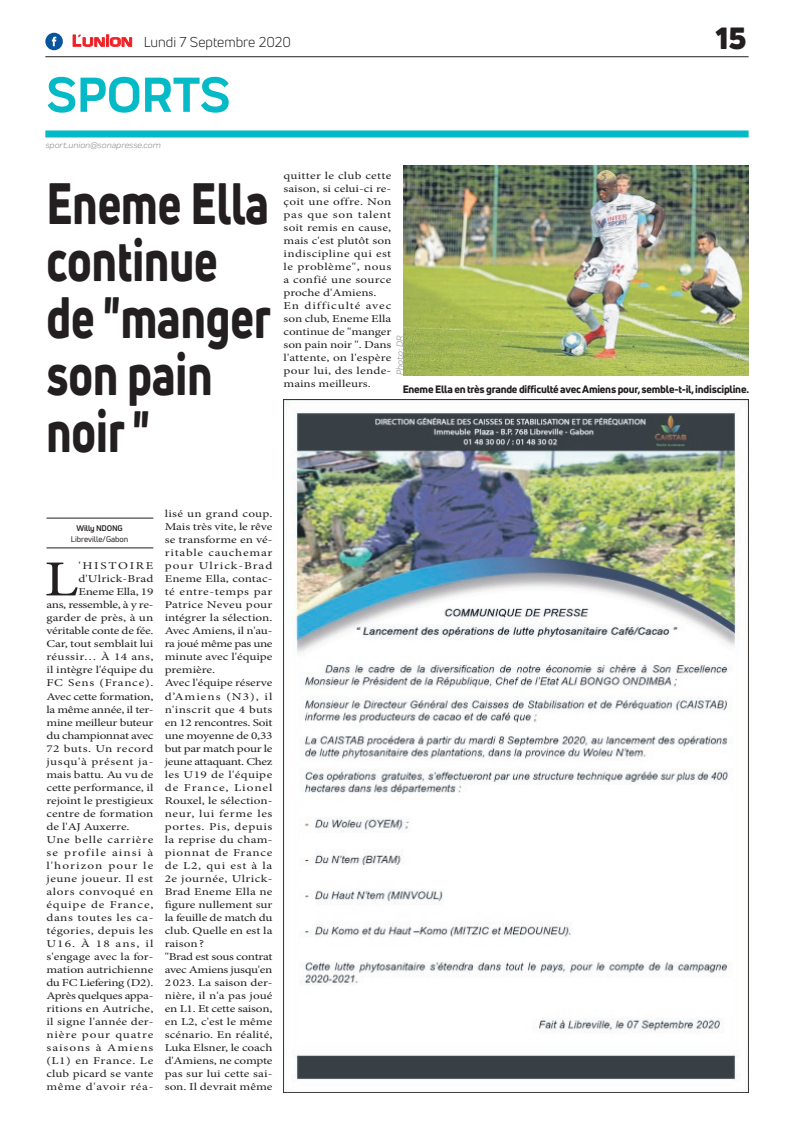
<style>
.page{position:relative;width:794px;height:1129px;background:#fff}
.page>*{position:absolute;margin:0;border:0;box-sizing:border-box;transform-origin:0 0}
.t1{font:800 57px/57px "Uni Neue";color:#231f20;scale:.78 1}
.t2{font:700 51px "Praktika";color:#03bac6}
.t3{font:50.5px "Minion Pro";color:#231f20;scale:1.26 1}
.t4{font:900 30px "Uni Neue";color:#231f20}
.t5{font:14px "Uni Neue";color:#231f20}
.t6{font:10.5px/13px "Minion Pro";letter-spacing:.005em;color:#231f20;scale:1.26 1}
.t7{font:800 10.5px "Uni Neue";letter-spacing:-.02em;color:#231f20}
.t8{font:10.5px "Minion Pro";letter-spacing:-.025em;color:#231f20;scale:1.26 1}
.t9{font:10.5px "Minion Pro";letter-spacing:-.03em;color:#231f20;scale:1.26 1}
.t10{font:10.5px "Minion Pro";letter-spacing:-.02em;color:#231f20;scale:1.26 1}
.t11{font:10.5px "Minion Pro";letter-spacing:.045em;color:#231f20;scale:1.26 1}
.t12{font:10.5px "Minion Pro";letter-spacing:.03em;color:#231f20;scale:1.26 1}
.t13{font:10.5px "Minion Pro";letter-spacing:.035em;color:#231f20;scale:1.26 1}
.t14{font:10.5px "Minion Pro";letter-spacing:.055em;color:#231f20;scale:1.26 1}
.t15{font:10.5px "Minion Pro";letter-spacing:.085em;color:#231f20;scale:1.26 1}
.t16{font:10.5px "Minion Pro";letter-spacing:-.015em;color:#231f20;scale:1.26 1}
.t17{font:10.5px "Minion Pro";letter-spacing:.04em;color:#231f20;scale:1.26 1}
.t18{font:10.5px "Minion Pro";letter-spacing:.025em;color:#231f20;scale:1.26 1}
.t19{font:10.5px "Minion Pro";letter-spacing:.06em;color:#231f20;scale:1.26 1}
.t20{font:10.5px "Minion Pro";letter-spacing:.065em;color:#231f20;scale:1.26 1}
.t21{font:10.5px "Minion Pro";letter-spacing:.075em;color:#231f20;scale:1.26 1}
.t22{font:10.5px "Minion Pro";letter-spacing:.08em;color:#231f20;scale:1.26 1}
.t23{font:10.5px "Minion Pro";letter-spacing:.13em;color:#231f20;scale:1.26 1}
.t24{font:italic 9px "Praktika";color:#818386}
.t25{font:8px "Uni Neue";color:#231f20}
.t26{font:700 8px "Uni Neue";letter-spacing:-.02em;color:#231f20}
.s1{font-family:"Eurostile";font-weight:600;font-size:15px;color:#ee1d23}
.s2{font-family:"Eurostile";font-weight:600;font-size:11.4px;color:#ee1d23}
</style>
<div class="page">
<hr style="left:45px;top:56px;width:703px;height:1px;background:#231f20">
<div style="left:45px;top:130px;width:703px;height:7px;background:#03bac6"></div>
<svg style="left:72px;top:34px;width:60px;height:13px"></svg>
<div style="left:45px;top:33px;width:18px;height:17px;background:#08549e;border-radius:50%"></div>
<svg style="left:52px;top:37px;width:4px;height:9px"></svg>
<img style="left:283px;top:400px;width:465px;height:691px">
<hr style="left:46px;top:547px;width:107px;height:1px;background:#231f20">
<hr style="left:46px;top:518px;width:107px;height:1px;background:#231f20">
<img style="left:404px;top:165px;width:344px;height:211px">
<h3 class="t5" style="left:72px;top:33px;width:220px"><span class="s1">L</span><span class="s2">UNION</span> Lundi 7 Septembre 2020</h3>
<h2 class="t2" style="left:46px;top:54px;width:185px">SPORTS</h2>
<p class="t24" style="left:45px;top:139px;width:117px">sport.union@sonapresse.com</p>
<h3 class="t4" style="left:716px;top:17px;width:32px">15</h3>
<h1 class="t1" style="left:46px;top:174px;width:289px">Eneme Ella continue de "manger son pain noir "</h1>
<p class="t6" style="left:283px;top:169px;width:87px">quitter le club cette saison, si celui-ci re&shy;çoit une offre. Non pas que son talent soit remis en cause, mais c'est plutôt son indiscipline qui est le problème", nous a confié une source proche d'Amiens.<br>En difficulté avec son club, Eneme Ella continue de "manger son pain noir ". Dans l'attente, on l'espère pour lui, des lende&shy;mains meilleurs.</p>
<p class="t24" style="left:393px;top:375px;width:41px;rotate:-90deg">Photo : DR</p>
<p class="t7" style="left:403px;top:381px;width:348px">Eneme Ella en très grande difficulté avec Amiens pour, semble-t-il, indiscipline.</p>
<p class="t26" style="left:76px;top:523px;width:48px">Willy NDONG</p>
<p class="t25" style="left:71px;top:533px;width:59px">Libreville/Gabon</p>
<h3 class="t3" style="left:44px;top:545px;width:29px">L</h3>
<p class="t23" style="left:78px;top:559px;width:61px">'HISTOIRE</p>
<p class="t6" style="left:78px;top:572px;width:61px">d'Ulrick-Brad</p>
<p class="t10" style="left:78px;top:585px;width:61px">Eneme Ella, 19</p>
<p class="t9" style="left:46px;top:598px;width:86px">ans, ressemble, à y re-</p>
<p class="t6" style="left:46px;top:611px;width:86px">garder de près, à un</p>
<p class="t8" style="left:46px;top:624px;width:86px">véritable conte de fée.</p>
<p class="t16" style="left:46px;top:637px;width:86px">Car, tout semblait lui</p>
<p class="t12" style="left:46px;top:650px;width:86px">réussir… À 14 ans,</p>
<p class="t6" style="left:46px;top:663px;width:86px">il intègre l'équipe du</p>
<p class="t14" style="left:46px;top:676px;width:86px">FC Sens (France).</p>
<p class="t8" style="left:46px;top:689px;width:86px">Avec cette formation,</p>
<p class="t10" style="left:46px;top:702px;width:86px">la même année, il ter-</p>
<p class="t10" style="left:46px;top:715px;width:86px">mine meilleur buteur</p>
<p class="t9" style="left:46px;top:728px;width:86px">du championnat avec</p>
<p class="t18" style="left:46px;top:741px;width:86px">72 buts. Un record</p>
<p class="t17" style="left:46px;top:754px;width:86px">jusqu'à présent ja-</p>
<p class="t6" style="left:46px;top:767px;width:86px">mais battu. Au vu de</p>
<p class="t6" style="left:46px;top:780px;width:86px">cette performance, il</p>
<p class="t6" style="left:46px;top:793px;width:86px">rejoint le prestigieux</p>
<p class="t6" style="left:46px;top:806px;width:86px">centre de formation</p>
<p class="t6" style="left:46px;top:819px;width:67px">de l'AJ Auxerre.</p>
<p class="t14" style="left:46px;top:832px;width:86px">Une belle carrière</p>
<p class="t15" style="left:46px;top:845px;width:86px">se profile ainsi à</p>
<p class="t15" style="left:46px;top:858px;width:86px">l'horizon pour le</p>
<p class="t13" style="left:46px;top:871px;width:86px">jeune joueur. Il est</p>
<p class="t11" style="left:46px;top:884px;width:86px">alors convoqué en</p>
<p class="t19" style="left:46px;top:897px;width:86px">équipe de France,</p>
<p class="t13" style="left:46px;top:910px;width:86px">dans toutes les ca-</p>
<p class="t12" style="left:46px;top:923px;width:86px">tégories, depuis les</p>
<p class="t22" style="left:46px;top:936px;width:86px">U16. À 18 ans, il</p>
<p class="t6" style="left:46px;top:949px;width:86px">s'engage avec la for-</p>
<p class="t6" style="left:46px;top:962px;width:86px">mation autrichienne</p>
<p class="t8" style="left:46px;top:975px;width:86px">du FC Liefering (D2).</p>
<p class="t9" style="left:46px;top:988px;width:86px">Après quelques appa-</p>
<p class="t6" style="left:46px;top:1001px;width:86px">ritions en Autriche,</p>
<p class="t6" style="left:46px;top:1014px;width:86px">il signe l'année der-</p>
<p class="t20" style="left:46px;top:1027px;width:86px">nière pour quatre</p>
<p class="t21" style="left:46px;top:1040px;width:86px">saisons à Amiens</p>
<p class="t11" style="left:46px;top:1053px;width:86px">(L1) en France. Le</p>
<p class="t6" style="left:46px;top:1066px;width:86px">club picard se vante</p>
<p class="t11" style="left:46px;top:1079px;width:86px">même d'avoir réa-</p>
<p class="t6" style="left:165px;top:507px;width:87px">lisé un grand coup.<br>Mais très vite, le rêve se transforme en vé&shy;ritable cauchemar pour Ulrick-Brad<br>Eneme Ella, contac&shy;té entre-temps par<br>Patrice Neveu pour intégrer la sélection.<br>Avec Amiens, il n'au&shy;ra joué même pas une minute avec l'équipe première.<br>Avec l'équipe réserve d’Amiens (N3), il n'inscrit que 4 buts en 12 rencontres. Soit une moyenne de 0,33 but par match pour le jeune attaquant. Chez les U19 de l'équipe de France, Lionel<br>Rouxel, le sélection&shy;neur, lui ferme les portes. Pis, depuis la reprise du cham&shy;pionnat de France de L2, qui est à la<br>2e journée, Ulrick-<br>Brad Eneme Ella ne figure nullement sur la feuille de match du club. Quelle en est la raison?<br>"Brad est sous contrat avec Amiens jusqu'en<br>2 023. La saison der&shy;nière, il n'a pas joué en L1. Et cette saison, en L2, c'est le même scénario. En réalité,<br>Luka Elsner, le coach d'Amiens, ne compte pas sur lui cette sai&shy;son. Il devrait même</p>
</div>
